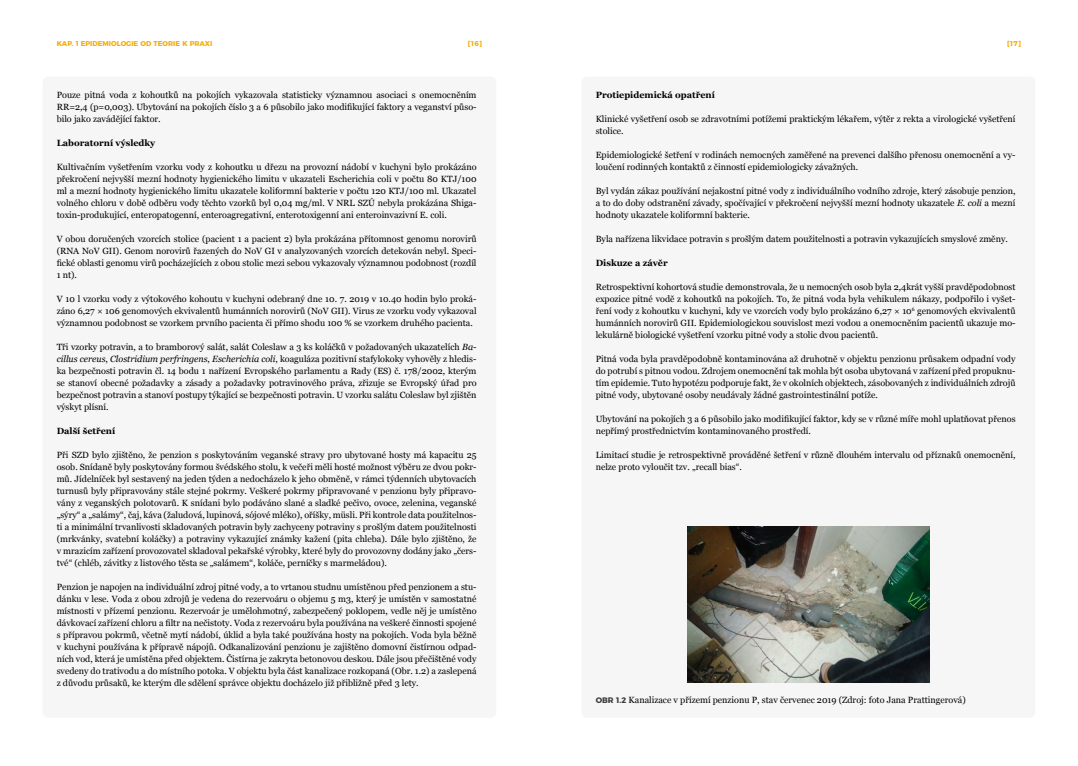
<style>
.page{position:relative;width:1078px;height:766px;background:#fff}
.page>*{position:absolute;margin:0;border:0;box-sizing:border-box;transform-origin:0 0}
.t1{font:9px/12px "Georgia";color:#000;text-align:justify}
.t2{font:700 9px "Georgia";color:#000}
.t3{font:700 7px "Montserrat";color:#f4ad03}
.s1{font-style:italic}
.s2{font-family:"Montserrat";font-weight:700;font-size:8px;color:#3c3c3b}
</style>
<div class="page">
<div style="left:43px;top:77px;width:453px;height:640px;background:#f6f6f6;border-radius:6px"></div>
<div style="left:581px;top:77px;width:454px;height:640px;background:#f6f6f6;border-radius:6px"></div>
<img style="left:687px;top:527px;width:242px;height:155px">
<p class="t3" style="left:57px;top:38px;width:6px">KAP</p>
<p class="t3" style="left:72px;top:38px;width:19px">. 1 EPIDEMIOLOGIE</p>
<p class="t3" style="left:140px;top:38px;width:19px">OD TEORIE</p>
<p class="t3" style="left:182px;top:38px;width:13px">K PRAXI</p>
<p class="t3" style="left:467px;top:38px;width:16px">[16]</p>
<p class="t3" style="left:1006px;top:38px;width:16px">[17]</p>
<p class="t1" style="left:57px;top:88px;width:421px">Pouze pitná voda z kohoutků na pokojích vykazovala statisticky významnou asociaci s onemocněním RR=2,4 (p=0,003). Ubytování na pokojích číslo 3 a 6 působilo jako modifikující faktory a veganství půso&shy;bilo jako zavádějící faktor.</p>
<p class="t2" style="left:57px;top:136px;width:100px">Laboratorní výsledky</p>
<p class="t1" style="left:57px;top:160px;width:421px">Kultivačním vyšetřením vzorku vody z kohoutku u dřezu na provozní nádobí v kuchyni bylo prokázáno překročení nejvyšší mezní hodnoty hygienického limitu v ukazateli Escherichia coli v počtu 80 KTJ/100 ml a mezní hodnoty hygienického limitu ukazatele koliformní bakterie v počtu 120 KTJ/100 ml. Ukazatel volného chloru v době odběru vody těchto vzorků byl 0,04 mg/ml. V NRL SZÚ nebyla prokázána Shiga&shy;toxin-produkující, enteropatogenní, enteroagregativní, enterotoxigenní ani enteroinvazivní E. coli.</p>
<p class="t1" style="left:57px;top:232px;width:421px">V obou doručených vzorcích stolice (pacient 1 a pacient 2) byla prokázána přítomnost genomu norovirů (RNA NoV GII). Genom norovirů řazených do NoV GI v analyzovaných vzorcích detekován nebyl. Speci&shy;fické oblasti genomu virů pocházejících z obou stolic mezi sebou vykazovaly významnou podobnost (rozdíl 1 nt).</p>
<p class="t1" style="left:57px;top:292px;width:421px">V 10 l vzorku vody z výtokového kohoutu v kuchyni odebraný dne 10. 7. 2019 v 10.40 hodin bylo proká&shy;záno 6,27 × 106 genomových ekvivalentů humánních norovirů (NoV GII). Virus ze vzorku vody vykazoval významnou podobnost se vzorkem prvního pacienta či přímo shodu 100 % se vzorkem druhého pacienta.</p>
<p class="t1" style="left:57px;top:340px;width:421px">Tři vzorky potravin, a to bramborový salát, salát Coleslaw a 3 ks koláčků v požadovaných ukazatelích <span class="s1">Ba&shy;cillus cereus</span>, <span class="s1">Clostridium perfringens</span>, <span class="s1">Escherichia coli</span>, koaguláza pozitivní stafylokoky vyhověly z hledis&shy;ka bezpečnosti potravin čl. 14 bodu 1 nařízení Evropského parlamentu a Rady (ES) č. 178/2002, kterým se stanoví obecné požadavky a zásady a požadavky potravinového práva, zřizuje se Evropský úřad pro bezpečnost potravin a stanoví postupy týkající se bezpečnosti potravin. U vzorku salátu Coleslaw byl zjištěn výskyt plísní.</p>
<p class="t2" style="left:57px;top:424px;width:60px">Další šetření</p>
<p class="t1" style="left:57px;top:448px;width:421px">Při SZD bylo zjištěno, že penzion s poskytováním veganské stravy pro ubytované hosty má kapacitu 25 osob. Snídaně byly poskytovány formou švédského stolu, k večeři měli hosté možnost výběru ze dvou pokr&shy;mů. Jídelníček byl sestavený na jeden týden a nedocházelo k jeho obměně, v rámci týdenních ubytovacích turnusů byly připravovány stále stejné pokrmy. Veškeré pokrmy připravované v penzionu byly připravo&shy;vány z veganských polotovarů. K snídani bylo podáváno slané a sladké pečivo, ovoce, zelenina, veganské „sýry“ a „salámy“, čaj, káva (žaludová, lupinová, sójové mléko), oříšky, müsli. Při kontrole data použitelnos&shy;ti a minimální trvanlivosti skladovaných potravin byly zachyceny potraviny s prošlým datem použitelnosti (mrkvánky, svatební koláčky) a potraviny vykazující známky kažení (pita chleba). Dále bylo zjištěno, že v mrazicím zařízení provozovatel skladoval pekařské výrobky, které byly do provozovny dodány jako „čers&shy;tvé“ (chléb, závitky z listového těsta se „salámem“, koláče, perníčky s marmeládou).</p>
<p class="t1" style="left:57px;top:580px;width:421px">Penzion je napojen na individuální zdroj pitné vody, a to vrtanou studnu umístěnou před penzionem a stu&shy;dánku v lese. Voda z obou zdrojů je vedena do rezervoáru o objemu 5 m3, který je umístěn v samostatné místnosti v přízemí penzionu. Rezervoár je umělohmotný, zabezpečený poklopem, vedle něj je umístěno dávkovací zařízení chloru a filtr na nečistoty. Voda z rezervoáru byla používána na veškeré činnosti spojené s přípravou pokrmů, včetně mytí nádobí, úklid a byla také používána hosty na pokojích. Voda byla běžně v kuchyni používána k přípravě nápojů. Odkanalizování penzionu je zajištěno domovní čistírnou odpad&shy;ních vod, která je umístěna před objektem. Čistírna je zakryta betonovou deskou. Dále jsou přečištěné vody svedeny do trativodu a do místního potoka. V objektu byla část kanalizace rozkopaná (Obr. 1.2) a zaslepená z důvodu průsaků, ke kterým dle sdělení správce objektu docházelo již přibližně před 3 lety.</p>
<p class="t2" style="left:595px;top:88px;width:121px">Protiepidemická opatření</p>
<p class="t1" style="left:595px;top:112px;width:421px">Klinické vyšetření osob se zdravotními potížemi praktickým lékařem, výtěr z rekta a virologické vyšetření stolice.</p>
<p class="t1" style="left:595px;top:148px;width:421px">Epidemiologické šetření v rodinách nemocných zaměřené na prevenci dalšího přenosu onemocnění a vy&shy;loučení rodinných kontaktů z činností epidemiologicky závažných.</p>
<p class="t1" style="left:595px;top:184px;width:421px">Byl vydán zákaz používání nejakostní pitné vody z individuálního vodního zdroje, který zásobuje penzion, a to do doby odstranění závady, spočívající v překročení nejvyšší mezní hodnoty ukazatele <span class="s1">E. coli</span> a mezní hodnoty ukazatele koliformní bakterie.</p>
<p class="t1" style="left:595px;top:232px;width:413px">Byla nařízena likvidace potravin s prošlým datem použitelnosti a potravin vykazujících smyslové změny.</p>
<p class="t2" style="left:595px;top:256px;width:73px">Diskuze a závěr</p>
<p class="t1" style="left:595px;top:280px;width:421px">Retrospektivní kohortová studie demonstrovala, že u nemocných osob byla 2,4krát vyšší pravděpodobnost expozice pitné vodě z kohoutků na pokojích. To, že pitná voda byla vehikulem nákazy, podpořilo i vyšet&shy;ření vody z kohoutku v kuchyni, kdy ve vzorcích vody bylo prokázáno 6,27 × 10<sup>6</sup> genomových ekvivalentů humánních norovirů GII. Epidemiologickou souvislost mezi vodou a onemocněním pacientů ukazuje mo&shy;lekulárně biologické vyšetření vzorku pitné vody a stolic dvou pacientů.</p>
<p class="t1" style="left:595px;top:352px;width:421px">Pitná voda byla pravděpodobně kontaminována až druhotně v objektu penzionu průsakem odpadní vody do potrubí s pitnou vodou. Zdrojem onemocnění tak mohla být osoba ubytovaná v zařízení před propuknu&shy;tím epidemie. Tuto hypotézu podporuje fakt, že v okolních objektech, zásobovaných z individuálních zdrojů pitné vody, ubytované osoby neudávaly žádné gastrointestinální potíže.</p>
<p class="t1" style="left:595px;top:412px;width:421px">Ubytování na pokojích 3 a 6 působilo jako modifikující faktor, kdy se v různé míře mohl uplatňovat přenos nepřímý prostřednictvím kontaminovaného prostředí.</p>
<p class="t1" style="left:595px;top:448px;width:421px">Limitací studie je retrospektivně prováděné šetření v různě dlouhém intervalu od příznaků onemocnění, nelze proto vyloučit tzv. „recall bias“.</p>
<p class="t1" style="left:595px;top:693px;width:371px"><span class="s2">OBR 1.2</span> Kanalizace v přízemí penzionu P, stav červenec 2019 (Zdroj: foto Jana Prattingerová)</p>
</div>
